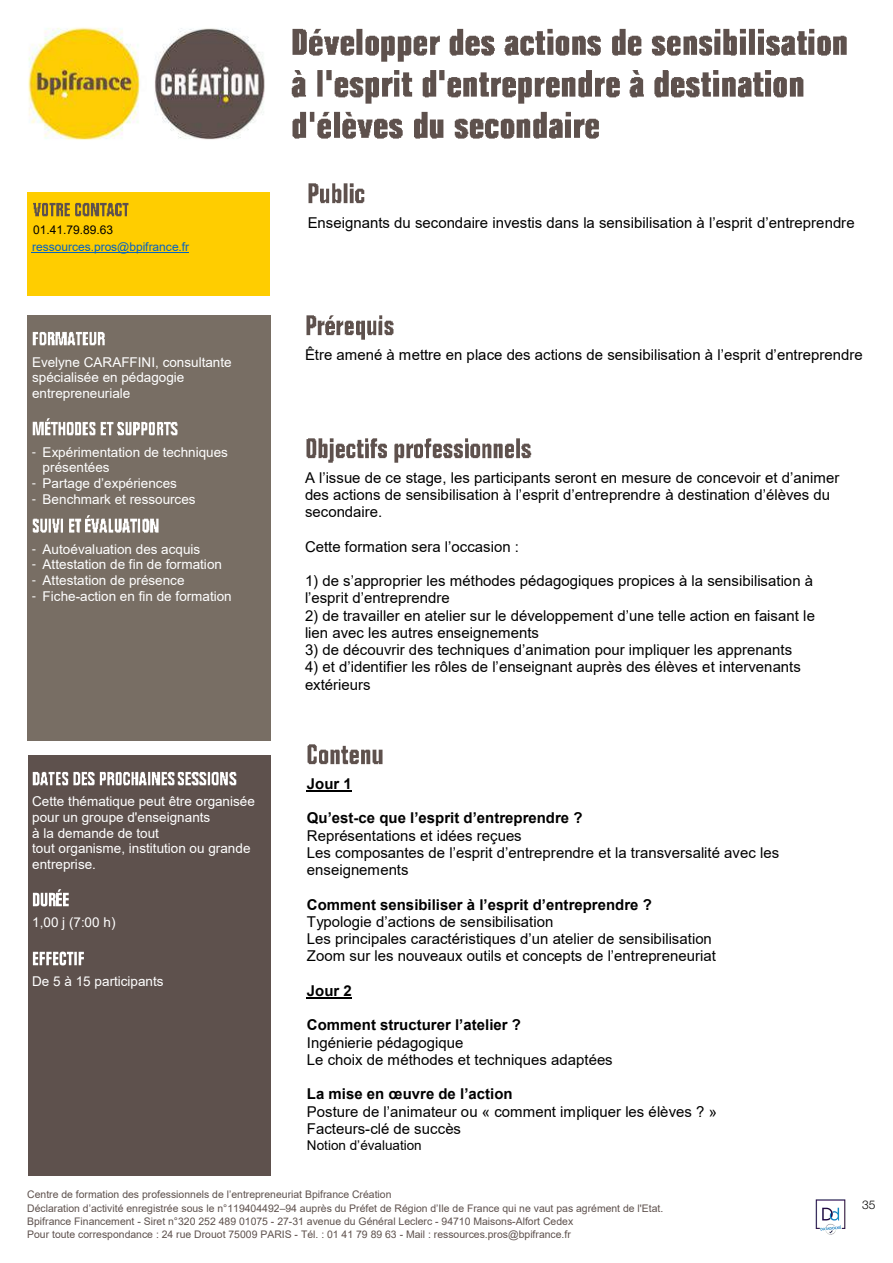
<style>
.page{position:relative;width:893px;height:1263px;background:#fff}
.page>*{position:absolute;margin:0;border:0;box-sizing:border-box;transform-origin:0 0}
.t1{font:15px/17.2px "Arial";color:#000}
.t2{font:700 15px "Arial";color:#000}
.t3{font:13.5px/15.5px "Arial";letter-spacing:.005em;color:#fff}
.t4{font:13.5px "Arial";letter-spacing:.005em;color:#000}
.t5{font:12px "Arial";letter-spacing:-.005em;color:#0563c1}
.t6{font:12px "Arial";letter-spacing:-.005em;color:#000}
.t7{font:300 12px "Helvetica Neue LT Std";color:#000}
.t8{font:10.5px/14.2px "Arial";color:#5e514d}
.s1{font-family:"Roboto"}
.s2{font-style:inherit}
</style>
<div class="page">
<img style="left:307px;top:744px;width:76px;height:21px">
<hr style="left:307px;top:790px;width:45px;height:2px;background:#000">
<hr style="left:307px;top:997px;width:45px;height:2px;background:#000">
<img style="left:292px;top:28px;width:555px;height:34px">
<img style="left:292px;top:70px;width:512px;height:34px">
<img style="left:292px;top:111px;width:307px;height:28px">
<img style="left:306px;top:438px;width:226px;height:25px">
<img style="left:306px;top:315px;width:88px;height:25px">
<div style="left:28px;top:316px;width:243px;height:425px;background:#786e64"></div>
<img style="left:32px;top:332px;width:73px;height:14px">
<img style="left:32px;top:421px;width:12px;height:15px">
<img style="left:45px;top:419px;width:6px;height:17px">
<img style="left:51px;top:422px;width:127px;height:14px">
<img style="left:32px;top:518px;width:127px;height:15px">
<img style="left:85px;top:516px;width:13px;height:17px">
<img style="left:308px;top:183px;width:57px;height:21px">
<img style="left:28px;top:27px;width:237px;height:113px">
<img style="left:815px;top:1199px;width:31px;height:36px">
<div style="left:28px;top:192px;width:242px;height:104px;background:#ffcd00"></div>
<img style="left:33px;top:202px;width:96px;height:15px">
<hr style="left:31px;top:252px;width:158px;height:1px;background:#0563c1">
<div style="left:28px;top:755px;width:243px;height:421px;background:#5e514d"></div>
<img style="left:32px;top:771px;width:146px;height:15px">
<img style="left:178px;top:771px;width:59px;height:15px">
<img style="left:32px;top:892px;width:24px;height:15px">
<img style="left:56px;top:889px;width:13px;height:18px">
<img style="left:32px;top:951px;width:52px;height:15px">
<p class="t6" style="left:33px;top:222px;width:82px">01.41.79.89.63</p>
<p class="t5" style="left:32px;top:238px;width:159px">ressources.pros@bpifrance.fr</p>
<p class="t3" style="left:32px;top:354px;width:201px">Evelyne CARAFFINI, consultante spécialisée en pédagogie entrepreneuriale</p>
<p class="t3" style="left:43px;top:444px;width:187px;text-indent:-11px"><span class="s1">-</span> Expérimentation de techniques présentées</p>
<p class="t3" style="left:32px;top:476px;width:146px"><span class="s1">-</span> Partage d’expériences</p>
<p class="t3" style="left:32px;top:491px;width:165px"><span class="s1">-</span> Benchmark et ressources</p>
<p class="t3" style="left:32px;top:541px;width:170px"><span class="s1">-</span> Autoévaluation des acquis</p>
<p class="t3" style="left:32px;top:557px;width:192px"><span class="s1">-</span> Attestation de fin de formation</p>
<p class="t3" style="left:32px;top:573px;width:154px"><span class="s1">-</span> Attestation de présence</p>
<p class="t3" style="left:32px;top:588px;width:201px"><span class="s1">-</span> Fiche-action en fin de formation</p>
<p class="t3" style="left:32px;top:788px;width:131px">550,00 € net de taxes</p>
<p class="t3" style="left:32px;top:794px;width:224px">Cette thématique peut être organisée pour un groupe d'enseignants<br>à la demande de tout<br>tout organisme, institution ou grande entreprise.</p>
<p class="t3" style="left:36px;top:847px;width:69px">04/03/2019</p>
<p class="t3" style="left:32px;top:905px;width:85px">1,00 j (7:00 h)</p>
<p class="t3" style="left:32px;top:915px;width:85px">1,00 j (7:00 h)</p>
<p class="t3" style="left:32px;top:964px;width:133px">De 5 à 15 participants</p>
<p class="t3" style="left:32px;top:974px;width:133px">De 5 à 15 participants</p>
<p class="t1" style="left:308px;top:214px;width:549px">Enseignants du secondaire investis dans la sensibilisation à l’esprit d’entreprendre</p>
<p class="t1" style="left:305px;top:346px;width:559px">Être amené à mettre en place des actions de sensibilisation à l’esprit d’entreprendre</p>
<p class="t1" style="left:305px;top:469px;width:536px">A l’issue de ce stage, les participants seront en mesure de concevoir et d’animer des actions de sensibilisation à l’esprit d’entreprendre à destination d’élèves du secondaire.</p>
<p class="t1" style="left:305px;top:538px;width:215px">Cette formation sera l’occasion :</p>
<p class="t1" style="left:305px;top:572px;width:510px">1) de s’approprier les méthodes pédagogiques propices à la sensibilisation à l’esprit d’entreprendre</p>
<p class="t1" style="left:305px;top:607px;width:512px">2) de travailler en atelier sur le développement d’une telle action en faisant le lien avec les autres enseignements</p>
<p class="t1" style="left:305px;top:641px;width:489px">3) de découvrir des techniques d’animation pour impliquer les apprenants</p>
<p class="t1" style="left:305px;top:658px;width:497px">4) et d’identifier les rôles de l’enseignant auprès des élèves et intervenants extérieurs</p>
<p class="t2" style="left:307px;top:773px;width:46px">Jour 1</p>
<p class="t2" style="left:307px;top:807px;width:277px">Qu’est-ce que l’esprit d’entreprendre ?</p>
<p class="t1" style="left:307px;top:827px;width:474px">Représentations et idées reçues<br>Les composantes de l’esprit d’entreprendre et la transversalité avec les enseignements</p>
<p class="t2" style="left:307px;top:894px;width:346px">Comment sensibiliser à l’esprit d’entreprendre ?</p>
<p class="t1" style="left:307px;top:913px;width:411px">Typologie d’actions de sensibilisation<br>Les principales caractéristiques d’un atelier de sensibilisation<br>Zoom sur les nouveaux outils et concepts de l’entrepreneuriat</p>
<p class="t2" style="left:307px;top:980px;width:46px">Jour 2</p>
<p class="t2" style="left:307px;top:1014px;width:215px">Comment structurer l’atelier ?</p>
<p class="t1" style="left:307px;top:1034px;width:307px">Ingénierie pédagogique<br>Le choix de méthodes et techniques adaptées</p>
<p class="t2" style="left:307px;top:1083px;width:207px">La mise en œuvre de l’action</p>
<p class="t1" style="left:307px;top:1103px;width:411px">Posture de l’animateur ou « comment impliquer les élèves ? »<br>Facteurs-clé de succès</p>
<p class="t4" style="left:307px;top:1136px;width:116px">Notion d’évaluation</p>
<p class="t8" style="left:27px;top:1187px;width:638px">Centre de formation des professionnels de l’entrepreneuriat Bpifrance Création<br>Déclaration d’activité enregistrée sous le n°11<span class="s2">94</span>0<span class="s2">4492</span>–<span class="s2">94</span> auprès du Préfet de Région d’Ile de France <span class="s2">qui</span> ne vaut pas agrément de l'Etat.</p>
<p class="t8" style="left:27px;top:1215px;width:548px;line-height:12.9px">Bpifrance Financement - Siret n°320 252 489 01075 - 27-31 avenue du Général Leclerc - 94710 Maisons-Alfort Cedex<br>Pour toute correspondance : 24 rue Drouot 75009 PARIS - Tél. : 01 41 79 89 63 - Mail : ressources.pros@bpifrance.f<span class="s2">r</span></p>
<p class="t7" style="left:862px;top:1198px;width:15px">35</p>
</div>
